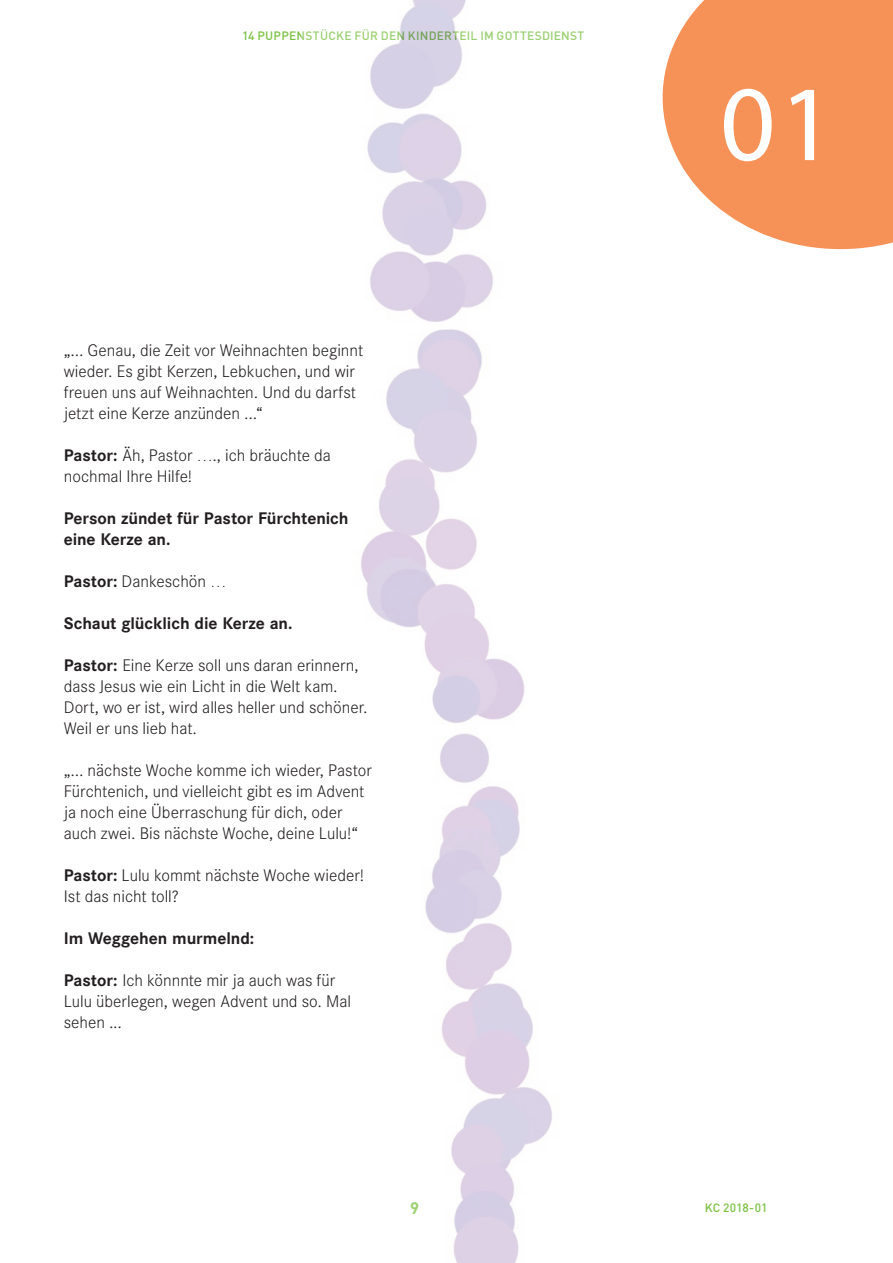
<style>
.page{position:relative;width:893px;height:1263px;background:#fff}
.page>*{position:absolute;margin:0;border:0;box-sizing:border-box;transform-origin:0 0}
.t1{font:108px "Myriad Pro";color:#fff}
.t2{font:300 16.5px/21px "Corporate SBQ";color:#231f20}
.t3{font:700 16.5px/21px "Corporate SBQ";letter-spacing:-.005em;color:#231f20}
.t4{font:700 16.5px "DIN";color:#7bc142}
.t5{font:500 12px "DIN";letter-spacing:.015em;color:#7bc142}
.s1{font-weight:700}
</style>
<div class="page">
<img style="left:361px;top:0;width:191px;height:1263px">
<svg style="left:663px;top:0;width:230px;height:249px;background:#f79f6d"></svg>
<p class="t5" style="left:242px;top:28px;width:344px">14 PUPPENSTÜCKE FÜR DEN KINDERTEIL IM GOTTESDIENST</p>
<p class="t2" style="left:64px;top:340px;width:301px">„... Genau, die Zeit vor Weihnachten beginnt wieder. Es gibt Kerzen, Lebkuchen, und wir freuen uns auf Weihnachten. Und du darfst jetzt eine Kerze anzünden ...“</p>
<p class="t2" style="left:64px;top:445px;width:269px"><span class="s1">Pastor:</span> Äh, Pastor …., ich bräuchte da nochmal Ihre Hilfe!</p>
<p class="t3" style="left:64px;top:508px;width:286px">Person zündet für Pastor Fürchtenich eine Kerze an.</p>
<p class="t2" style="left:64px;top:571px;width:164px"><span class="s1">Pastor:</span> Dankeschön …</p>
<p class="t3" style="left:64px;top:613px;width:230px">Schaut glücklich die Kerze an.</p>
<p class="t2" style="left:64px;top:655px;width:305px"><span class="s1">Pastor:</span> Eine Kerze soll uns daran erinnern, dass Jesus wie ein Licht in die Welt kam.<br>Dort, wo er ist, wird alles heller und schöner.<br>Weil er uns lieb hat.</p>
<p class="t2" style="left:64px;top:760px;width:309px">„... nächste Woche komme ich wieder, Pastor Fürchtenich, und vielleicht gibt es im Advent ja noch eine Überraschung für dich, oder auch zwei. Bis nächste Woche, deine Lulu!“</p>
<p class="t2" style="left:64px;top:865px;width:302px"><span class="s1">Pastor:</span> Lulu kommt nächste Woche wieder!<br>Ist das nicht toll?</p>
<p class="t3" style="left:64px;top:928px;width:192px">Im Weggehen murmelnd:</p>
<p class="t2" style="left:64px;top:970px;width:289px"><span class="s1">Pastor:</span> Ich könnnte mir ja auch was für<br>Lulu überlegen, wegen Advent und so. Mal sehen ...</p>
<h1 class="t1" style="left:720px;top:57px;width:116px">01</h1>
<p class="t4" style="left:410px;top:1197px;width:10px">9</p>
<p class="t5" style="left:705px;top:1199px;width:64px">KC 2018-01</p>
</div>
